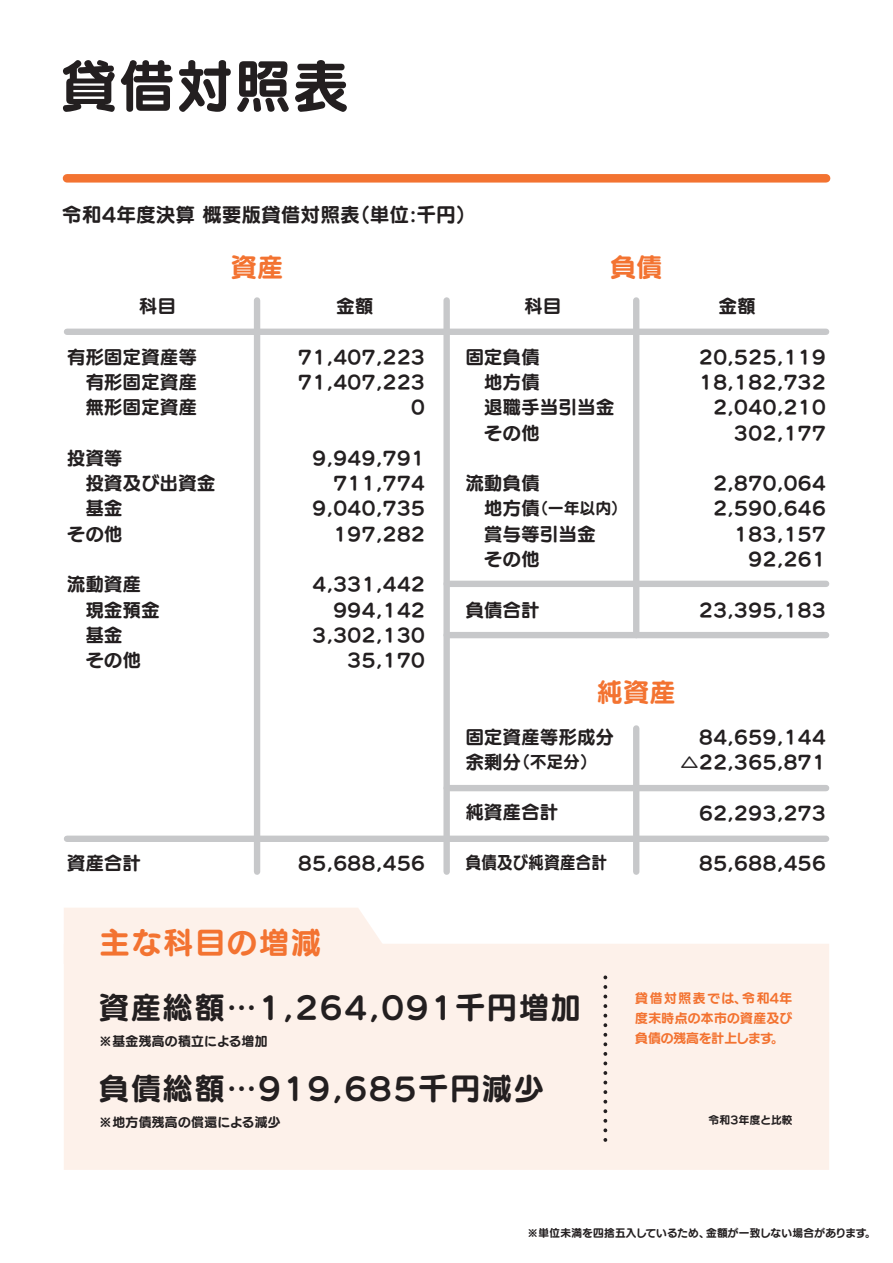
<style>
.page{position:relative;width:893px;height:1263px;background:#fff}
.page>*{position:absolute;margin:0;border:0;box-sizing:border-box;transform-origin:0 0}
.t1{font:55.35px "UD Marugo Large Pr 6 N B";letter-spacing:.05em;color:#231f20}
.t2{font:29.7px "UD Marugo Large Pr 6 N B";letter-spacing:.07em;color:#231f20}
.t3{font:29.7px "UD Marugo Large Pr 6 N B";letter-spacing:.07em;color:#f37331}
.t4{font:25.5px "UD Marugo Large Pr 6 N B";letter-spacing:.03em;color:#f37331}
.t5{font:19.2px "UD Marugo Large Pr 6 N B";letter-spacing:.03em;color:#231f20}
.t6{font:18px/25.3px "UD Marugo Large Pr 6 N B";letter-spacing:.03em;color:#231f20;text-align:right}
.t7{font:16.95px "UD Marugo Large Pr 6 N B";letter-spacing:.03em;color:#231f20;scale:.9 1}
.t8{font:16.2px "UD Marugo Large Pr 6 N B";color:#231f20}
.t9{font:15.3px "UD Marugo Large Pr 6 N B";color:#231f20}
.t10{font:12.75px/20.2px "UD Marugo Large Pr 6 N B";letter-spacing:.03em;color:#f37331;text-align:justify}
.t11{font:12.75px "UD Marugo Large Pr 6 N B";letter-spacing:.03em;color:#231f20}
.t12{font:10.65px "UD Marugo Large Pr 6 N B";letter-spacing:.03em;color:#231f20}
.s1{font-size:18px}
.s2{font-family:"UD Marugo Large Pr 6 N DB"}
</style>
<div class="page">
<div style="left:64px;top:944px;width:765px;height:226px;background:#fdf1ea"></div>
<div style="left:64px;top:908px;width:332px;height:56px;background:#fdf1ea"></div>
<div style="left:67px;top:329px;width:759px;height:6px;background:#c7c8ca"></div>
<div style="left:67px;top:835px;width:380px;height:7px;background:#c7c8ca"></div>
<div style="left:447px;top:785px;width:379px;height:6px;background:#c7c8ca"></div>
<div style="left:447px;top:632px;width:379px;height:6px;background:#c7c8ca"></div>
<div style="left:443px;top:300px;width:7px;height:572px;background:#c7c8ca"></div>
<div style="left:633px;top:300px;width:6px;height:335px;background:#c7c8ca"></div>
<div style="left:254px;top:300px;width:6px;height:572px;background:#c7c8ca"></div>
<div style="left:447px;top:581px;width:379px;height:6px;background:#c7c8ca"></div>
<div style="left:447px;top:835px;width:379px;height:7px;background:#c7c8ca"></div>
<div style="left:633px;top:728px;width:6px;height:144px;background:#c7c8ca"></div>
<div style="left:67px;top:174px;width:759px;height:9px;background:#f37331"></div>
<svg style="left:603px;top:977px;width:4px;height:165px"></svg>
<h1 class="t1" style="left:61px;top:56px;width:289px">貸借対照表</h1>
<p class="t5" style="left:62px;top:205px;width:415px">令和4年度決算 概要版貸借対照表（単位:千円）</p>
<p class="t6" style="left:139px;top:294px;width:38px">科目</p>
<p class="t6" style="left:86px;top:345px;width:113px;text-align:justify;text-indent:-19px">有形固定資産等有形固定資産無形固定資産</p>
<p class="t6" style="left:67px;top:446px;width:57px">投資等</p>
<p class="t6" style="left:86px;top:471px;width:131px">投資及び出資金</p>
<p class="t6" style="left:86px;top:496px;width:38px">基金</p>
<p class="t6" style="left:67px;top:522px;width:57px">その他</p>
<p class="t6" style="left:86px;top:572px;width:75px;text-align:left;text-indent:-19px">流動資産現金預金基金<br>その他</p>
<p class="t6" style="left:67px;top:851px;width:75px">資産合計</p>
<h3 class="t4" style="left:231px;top:253px;width:53px">資産</h3>
<h3 class="t4" style="left:610px;top:253px;width:53px">負債</h3>
<p class="t6" style="left:336px;top:294px;width:38px">金額</p>
<p class="t6" style="left:298px;top:345px;width:128px">71,407,223<br>71,407,223<br>0</p>
<p class="t6" style="left:312px;top:446px;width:114px">9,949,791<br>711,774<br>9,040,735<br>197,282</p>
<p class="t6" style="left:312px;top:572px;width:114px">4,331,442<br>994,142<br>3,302,130<br>35,170</p>
<p class="t6" style="left:524px;top:294px;width:38px">科目</p>
<p class="t6" style="left:484px;top:345px;width:131px;text-align:left;text-indent:-19px">固定負債<br>地方債<br>退職手当引当金その他</p>
<p class="t6" style="left:466px;top:471px;width:75px">流動負債</p>
<p class="t9" style="left:484px;top:500px;width:144px"><span class="s1">地方債</span>（一年以内）</p>
<p class="t6" style="left:484px;top:522px;width:113px;text-align:left">賞与等引当金その他</p>
<p class="t6" style="left:466px;top:598px;width:75px">負債合計</p>
<h3 class="t4" style="left:597px;top:678px;width:80px">純資産</h3>
<p class="t6" style="left:719px;top:294px;width:38px">金額</p>
<p class="t6" style="left:699px;top:345px;width:128px">20,525,119<br>18,182,732<br>2,040,210<br>302,177</p>
<p class="t6" style="left:713px;top:471px;width:114px">2,870,064<br>2,590,646<br>183,157<br>92,261</p>
<p class="t6" style="left:699px;top:598px;width:128px">23,395,183</p>
<p class="t6" style="left:298px;top:851px;width:128px">85,688,456</p>
<p class="t6" style="left:466px;top:725px;width:150px">固定資産等形成分</p>
<p class="t8" style="left:466px;top:753px;width:132px"><span class="s1">余剰分</span>（不足分）</p>
<p class="t6" style="left:466px;top:800px;width:94px">純資産合計</p>
<p class="t7" style="left:466px;top:853px;width:158px">負債及び純資産合計</p>
<p class="t6" style="left:680px;top:725px;width:147px">84,659,144 <span class="s2">△</span>22,365,871</p>
<p class="t6" style="left:699px;top:801px;width:128px">62,293,273</p>
<p class="t6" style="left:699px;top:851px;width:128px">85,688,456</p>
<h2 class="t3" style="left:100px;top:927px;width:222px">主な科目の増減</h2>
<p class="t10" style="left:635px;top:988px;width:159px">貸借対照表では、令和4年度末時点の本市の資産及び負債の残高を計上します。</p>
<h2 class="t2" style="left:99px;top:991px;width:483px">資産総額…1,264,091千円増加</h2>
<p class="t11" style="left:99px;top:1034px;width:170px">※基金残高の積立による増加</p>
<h2 class="t2" style="left:99px;top:1072px;width:446px">負債総額…919,685千円減少</h2>
<p class="t11" style="left:99px;top:1115px;width:183px">※地方債残高の償還による減少</p>
<p class="t12" style="left:708px;top:1114px;width:86px">令和3年度と比較</p>
<p class="t12" style="left:528px;top:1227px;width:349px">※単位未満を四捨五入しているため、金額が一致しない場合があります。</p>
</div>
